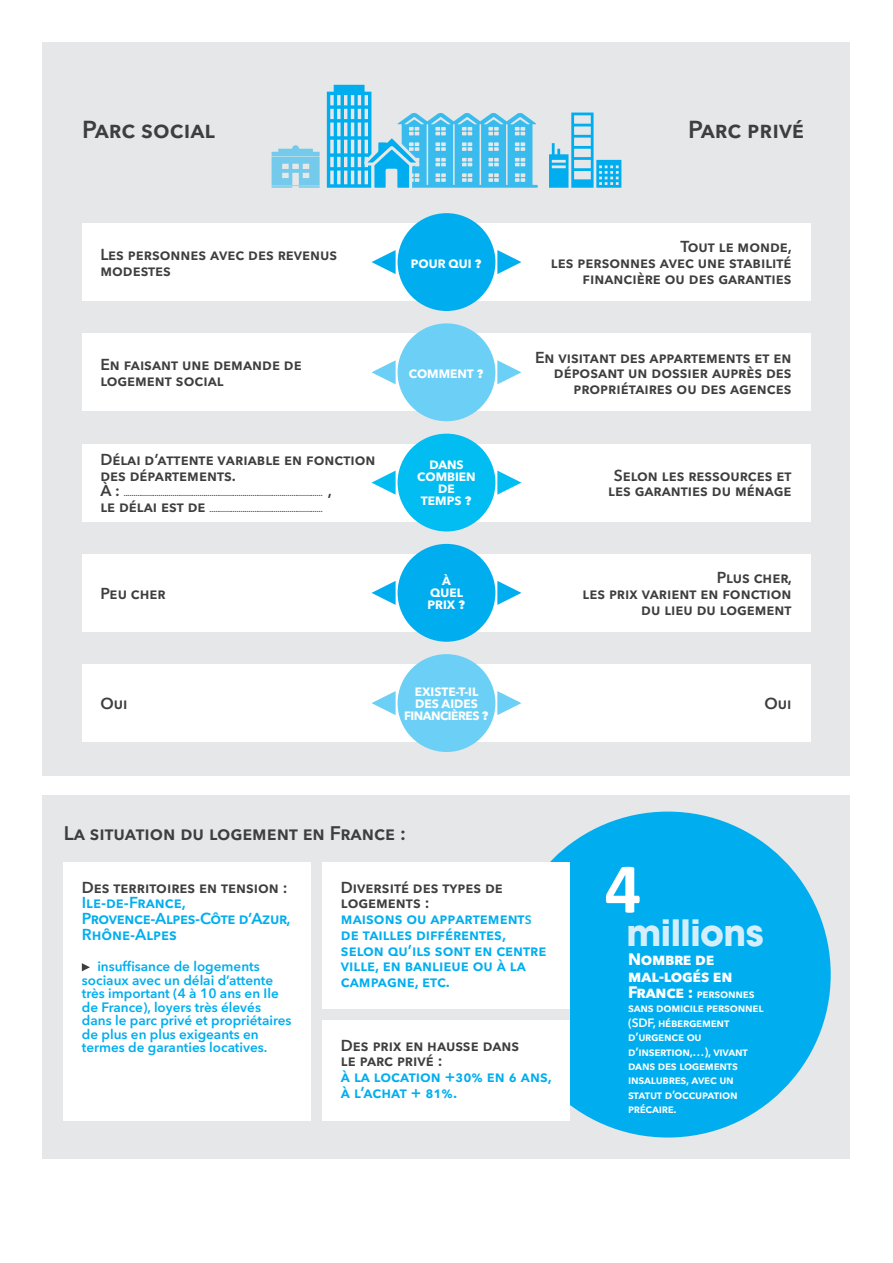
<style>
.page{position:relative;width:893px;height:1263px;background:#fff}
.page>*{position:absolute;margin:0;border:0;box-sizing:border-box;transform-origin:0 0}
.t1{font:700 72px "Calibri";color:#fff}
.t2{font:700 36px "ITC Avant Garde Pro";color:#d4effb}
.t3{font:600 24.3px "Avenir Next LT Pro";color:#3e3e3f}
.t4{font:600 19.5px "Avenir Next LT Pro";color:#3e3e3f}
.t5{font:700 16.5px/16.5px "Avenir Next LT Pro";letter-spacing:-.02em;color:#fff}
.t6{font:600 15.75px/15.8px "Avenir Next LT Pro";color:#3e3e3f}
.t7{font:600 15.75px/15.8px "Avenir Next LT Pro";color:#00aeef}
.t8{font:600 15.75px/15.8px "Avenir Next LT Pro";letter-spacing:-.02em;color:#00aeef}
.t9{font:600 13.5px/13.5px "Avenir Next LT Pro";color:#00aeef}
.t10{font:600 12px/14.4px "Avenir Next LT Pro";letter-spacing:-.02em;color:#fff}
.t11{font:700 12px/12px "Avenir Next LT Pro";color:#fff;text-align:center}
.t12{font:600 7.5px/15.8px "Avenir Next LT Pro";color:#3e3e3f}
.s1{font-size:15px}
.s2{font-size:15.75px}
.s3{color:#3e3e3f}
.s4{font-size:12px}
.s5{font-weight:700;font-size:16.5px}
</style>
<div class="page">
<div style="left:43px;top:43px;width:807px;height:733px;background:#e6e7e9"></div>
<svg style="left:549px;top:113px;width:72px;height:75px"></svg>
<svg style="left:272px;top:145px;width:48px;height:43px"></svg>
<svg style="left:327px;top:85px;width:211px;height:103px"></svg>
<div style="left:82px;top:223px;width:364px;height:78px;background:#fff"></div>
<div style="left:446px;top:223px;width:365px;height:78px;background:#fff"></div>
<div style="left:82px;top:334px;width:364px;height:77px;background:#fff"></div>
<div style="left:446px;top:334px;width:365px;height:77px;background:#fff"></div>
<div style="left:82px;top:444px;width:364px;height:77px;background:#fff"></div>
<div style="left:446px;top:444px;width:365px;height:77px;background:#fff"></div>
<div style="left:82px;top:554px;width:364px;height:77px;background:#fff"></div>
<div style="left:446px;top:554px;width:365px;height:77px;background:#fff"></div>
<div style="left:82px;top:664px;width:364px;height:78px;background:#fff"></div>
<div style="left:446px;top:664px;width:365px;height:78px;background:#fff"></div>
<div style="left:398px;top:213px;width:97px;height:98px;background:#00aeef;border-radius:50%"></div>
<div style="left:398px;top:323px;width:97px;height:98px;background:#6bcff6;border-radius:50%"></div>
<div style="left:398px;top:434px;width:97px;height:97px;background:#01bdf2;border-radius:50%"></div>
<div style="left:398px;top:544px;width:97px;height:98px;background:#00aeef;border-radius:50%"></div>
<div style="left:398px;top:654px;width:97px;height:98px;background:#6bcff6;border-radius:50%"></div>
<svg style="left:372px;top:250px;width:149px;height:24px"></svg>
<svg style="left:372px;top:360px;width:149px;height:24px"></svg>
<svg style="left:372px;top:471px;width:149px;height:24px"></svg>
<svg style="left:372px;top:581px;width:149px;height:24px"></svg>
<svg style="left:372px;top:691px;width:149px;height:24px"></svg>
<div style="left:43px;top:795px;width:807px;height:364px;background:#e6e7e9"></div>
<div style="left:505px;top:811px;width:326px;height:326px;background:#00aeef;border-radius:50%"></div>
<div style="left:491px;top:957px;width:79px;height:129px;background:#e6e7e9"></div>
<div style="left:323px;top:863px;width:247px;height:146px;background:#fff"></div>
<div style="left:323px;top:1020px;width:247px;height:101px;background:#fff"></div>
<div style="left:64px;top:863px;width:247px;height:258px;background:#fff"></div>
<svg style="left:82px;top:963px;width:8px;height:8px"></svg>
<h3 class="t3" style="left:82px;top:114px;width:134px">Parc social</h3>
<h3 class="t3" style="left:688px;top:114px;width:118px">Parc privé</h3>
<p class="t6" style="left:100px;top:247px;width:238px">Les personnes avec des revenus modestes</p>
<p class="t6" style="left:551px;top:239px;width:243px;text-align:right">Tout le monde,<br>les personnes avec une stabilité financière ou des garanties</p>
<p class="t11" style="left:411px;top:257px;width:73px">POUR QUI <span class="s1">?</span></p>
<p class="t6" style="left:100px;top:357px;width:203px">En faisant une demande de logement social</p>
<p class="t6" style="left:535px;top:349px;width:258px;text-align:right">En visitant des appartements et en déposant un dossier auprès des propriétaires ou des agences</p>
<p class="t11" style="left:409px;top:368px;width:77px">COMMENT <span class="s1">?</span></p>
<p class="t6" style="left:100px;top:451px;width:277px">Délai d’attente variable en fonction des départements.</p>
<p class="t12" style="left:100px;top:486px;width:233px"><span class="s2">À :</span> ...................................................................................................... <span class="s2">, le délai est de</span> ..........................................................</p>
<p class="t6" style="left:100px;top:585px;width:67px">Peu cher</p>
<p class="t11" style="left:417px;top:459px;width:60px">DANS<br>COMBIEN<br>DE<br>TEMPS <span class="s1">?</span></p>
<p class="t11" style="left:427px;top:575px;width:40px">À<br>QUEL<br>PRIX <span class="s1">?</span></p>
<p class="t6" style="left:608px;top:467px;width:185px;text-align:center">Selon les ressources et les garanties du ménage</p>
<p class="t6" style="left:582px;top:570px;width:211px;text-align:right">Plus cher,<br>les prix varient en fonction du lieu du logement</p>
<p class="t11" style="left:415px;top:685px;width:15px">Existe</p>
<p class="t11" style="left:456px;top:685px;width:19px">-t-il</p>
<p class="t11" style="left:415px;top:697px;width:9px">des</p>
<p class="t11" style="left:442px;top:697px;width:9px">aides</p>
<p class="t11" style="left:404px;top:709px;width:15px">financi</p>
<p class="t11" style="left:451px;top:709px;width:39px">ères <span class="s1">?</span></p>
<p class="t6" style="left:100px;top:695px;width:29px">Oui</p>
<p class="t6" style="left:764px;top:695px;width:29px">Oui</p>
<p class="t4" style="left:64px;top:821px;width:344px">La situation du logement en France :</p>
<p class="t6" style="left:82px;top:879px;width:207px">Des territoires en tension :</p>
<p class="t8" style="left:82px;top:895px;width:210px">I le-de-France,<br>Provence-Alpes-Côte d’Azur,<br>Rhône-Alpes</p>
<p class="t9" style="left:82px;top:960px;width:211px;text-indent:15px">insuffisance de logements sociaux avec un délai d’attente très important (4 à 10 ans en I le de France), loyers très élevés dans le parc privé et propriétaires de plus en plus exigeants en termes de garanties locatives.</p>
<p class="t7" style="left:341px;top:879px;width:207px"><span class="s3">Diversité des types de logements :<br></span>maisons ou appartement<span class="s4">S </span>de tailles différentes, selon qu’ils sont en centre ville, en banlieue ou à la campagne, etc.</p>
<p class="t6" style="left:341px;top:1037px;width:180px">Des prix en hausse dans le parc privé :</p>
<p class="t7" style="left:341px;top:1069px;width:212px">à la location +30% en 6 ans, à l’achat + 81%.</p>
<h1 class="t1" style="left:605px;top:843px;width:38px">4</h1>
<h2 class="t2" style="left:627px;top:909px;width:139px">millions</h2>
<p class="t5" style="left:628px;top:951px;width:106px">Nombre de mal-logés en</p>
<p class="t10" style="left:628px;top:987px;width:137px"><span class="s5">France :</span> personnes sans domicile personnel (SDF, hébergement d’urgence ou d’insertion,…), vivant dans des logements insalubres, avec un statut d’occupation précaire.</p>
</div>
